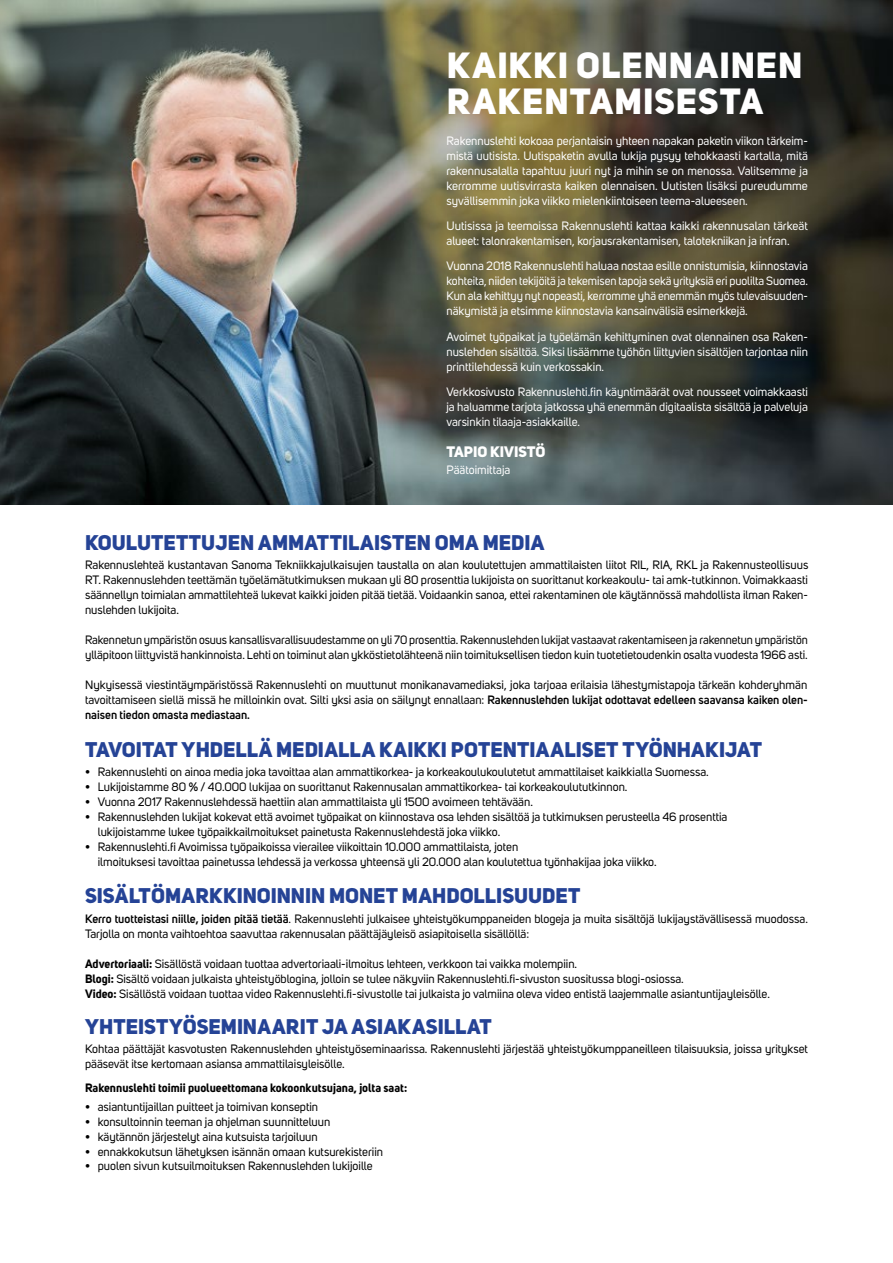
<style>
.page{position:relative;width:893px;height:1263px;background:#fff}
.page>*{position:absolute;margin:0;border:0;box-sizing:border-box;transform-origin:0 0}
.t1{font:800 36px/36px "Uni Sans";letter-spacing:.03em;color:#fff}
.t2{font:800 21px "Uni Sans";letter-spacing:.005em;color:#254396}
.t3{font:800 15px "Uni Sans";color:#fff}
.t4{font:12px/15px "Uni Sans";color:#000}
.t5{font:12px/15px "Uni Sans";color:#fff;text-align:justify}
.t6{font:700 12px "Uni Sans";color:#000}
.s1{font-weight:600}
.s2{font-weight:700}
</style>
<div class="page">
<img style="left:0;top:0;width:893px;height:505px">
<h1 class="t1" style="left:447px;top:47px;width:357px">KAIKKI OLENNAINEN<br>RAKENTAMISESTA</h1>
<p class="t5" style="left:446px;top:133px;width:363px">Rakennuslehti kokoaa perjantaisin yhteen napakan paketin viikon tärkeim&shy;mistä uutisista. Uutispaketin avulla lukija pysyy tehokkaasti kartalla, mitä rakennusalalla tapahtuu juuri nyt ja mihin se on menossa. Valitsemme ja kerromme uutisvirrasta kaiken olennaisen. Uutisten lisäksi pureudumme syvällisemmin joka viikko mielenkiintoiseen teema-alueeseen.</p>
<p class="t5" style="left:446px;top:219px;width:363px">Uutisissa ja teemoissa Rakennuslehti kattaa kaikki rakennusalan tärkeät alueet: talonrakentamisen, korjausrakentamisen, talotekniikan ja infran.</p>
<p class="t5" style="left:446px;top:259px;width:363px">Vuonna 2018 Rakennuslehti haluaa nostaa esille onnistumisia, kiinnostavia kohteita, niiden tekijöitä ja tekemisen tapoja sekä yrityksiä eri puolilta Suomea.<br>Kun ala kehittyy nyt nopeasti, kerromme yhä enemmän myös tulevaisuuden&shy;näkymistä ja etsimme kiinnostavia kansainvälisiä esimerkkejä.</p>
<p class="t5" style="left:446px;top:329px;width:363px">Avoimet työpaikat ja työelämän kehittyminen ovat olennainen osa Raken&shy;nuslehden sisältöä. Siksi lisäämme työhön liittyvien sisältöjen tarjontaa niin printtilehdessä kuin verkossakin.</p>
<p class="t5" style="left:446px;top:384px;width:363px">Verkkosivusto Rakennuslehti.fin käyntimäärät ovat nousseet voimakkaasti ja haluamme tarjota jatkossa yhä enemmän digitaalista sisältöä ja palveluja varsinkin tilaaja-asiakkaille.</p>
<p class="t3" style="left:446px;top:442px;width:100px">TAPIO KIVISTÖ</p>
<p class="t5" style="left:446px;top:463px;width:65px">Päätoimittaja</p>
<h2 class="t2" style="left:85px;top:529px;width:461px">KOULUTETTUJEN AMMATTILAISTEN OMA MEDIA</h2>
<p class="t4" style="left:85px;top:558px;width:725px;text-align:justify">Rakennuslehteä kustantavan Sanoma Tekniikkajulkaisujen taustalla on alan koulutettujen ammattilaisten liitot RIL, RIA, RKL ja Rakennusteollisuus RT. Rakennuslehden teettämän työelämätutkimuksen mukaan yli 80 prosenttia lukijoista on suorittanut korkeakoulu- tai amk-tutkinnon. Voimakkaasti säännellyn toimialan ammattilehteä lukevat kaikki joiden pitää tietää. Voidaankin sanoa, ettei rakentaminen ole käytännössä mahdollista ilman Raken&shy;nuslehden lukijoita.</p>
<p class="t4" style="left:85px;top:633px;width:724px">Rakennetun ympäristön osuus kansallisvarallisuudestamme on yli 70 prosenttia. Rakennuslehden lukijat vastaavat rakentamiseen ja rakennetun ympäristön ylläpitoon liittyvistä hankinnoista. Lehti on toiminut alan ykköstietolähteenä niin toimituksellisen tiedon kuin tuotetietoudenkin osalta vuodesta 1966 asti.</p>
<p class="t4" style="left:85px;top:678px;width:724px;text-align:justify">Nykyisessä viestintäympäristössä Rakennuslehti on muuttunut monikanavamediaksi, joka tarjoaa erilaisia lähestymistapoja tärkeän kohderyhmän tavoittamiseen siellä missä he milloinkin ovat. Silti yksi asia on säilynyt ennallaan: <span class="s1">Rakennuslehden lukijat odottavat edelleen saavansa kaiken olen&shy;naisen tiedon omasta mediastaan.</span></p>
<h2 class="t2" style="left:85px;top:736px;width:678px">TAVOITAT YHDELLÄ MEDIALLA KAIKKI POTENTIAALISET TYÖNHAKIJAT</h2>
<p class="t4" style="left:85px;top:764px;width:625px">• Rakennuslehti on ainoa media joka tavoittaa alan ammattikorkea- ja korkeakoulukoulutetut ammattilaiset kaikkialla Suomessa.</p>
<p class="t4" style="left:85px;top:779px;width:544px">• Lukijoistamme 80 % / 40.000 lukijaa on suorittanut Rakennusalan ammattikorkea- tai korkeakoulututkinnon.</p>
<p class="t4" style="left:85px;top:794px;width:449px">• Vuonna 2017 Rakennuslehdessä haettiin alan ammattilaista yli 1500 avoimeen tehtävään.</p>
<p class="t4" style="left:98px;top:809px;width:631px;text-indent:-13px">• Rakennuslehden lukijat kokevat että avoimet työpaikat on kiinnostava osa lehden sisältöä ja tutkimuksen perusteella 46 prosenttia lukijoistamme lukee työpaikkailmoitukset painetusta Rakennuslehdestä joka viikko.</p>
<p class="t4" style="left:98px;top:839px;width:560px;text-indent:-13px">• Rakennuslehti.fi Avoimissa työpaikoissa vierailee viikoittain 10.000 ammattilaista, joten<br>ilmoituksesi tavoittaa painetussa lehdessä ja verkossa yhteensä yli 20.000 alan koulutettua työnhakijaa joka viikko.</p>
<h2 class="t2" style="left:85px;top:882px;width:497px">SISÄLTÖMARKKINOINNIN MONET MAHDOLLISUUDET</h2>
<p class="t4" style="left:85px;top:911px;width:724px"><span class="s1">Kerro tuotteistasi niille, joiden pitää tietää</span>. Rakennuslehti julkaisee yhteistyökumppaneiden blogeja ja muita sisältöjä lukijaystävällisessä muodossa.<br>Tarjolla on monta vaihtoehtoa saavuttaa rakennusalan päättäjäyleisö asiapitoisella sisällöllä:</p>
<p class="t4" style="left:85px;top:956px;width:686px"><span class="s2">Advertoriaali:</span> Sisällöstä voidaan tuottaa advertoriaali-ilmoitus lehteen, verkkoon tai vaikka molempiin.<br><span class="s2">Blogi:</span> Sisältö voidaan julkaista yhteistyöblogina, jolloin se tulee näkyviin Rakennuslehti.fi-sivuston suositussa blogi-osiossa.<br><span class="s2">Video:</span> Sisällöstä voidaan tuottaa video Rakennuslehti.fi-sivustolle tai julkaista jo valmiina oleva video entistä laajemmalle asiantuntijayleisölle.</p>
<h2 class="t2" style="left:85px;top:1013px;width:408px">YHTEISTYÖSEMINAARIT JA ASIAKASILLAT</h2>
<p class="t4" style="left:85px;top:1041px;width:724px">Kohtaa päättäjät kasvotusten Rakennuslehden yhteistyöseminaarissa. Rakennuslehti järjestää yhteistyökumppaneilleen tilaisuuksia, joissa yritykset pääsevät itse kertomaan asiansa ammattilaisyleisölle.</p>
<p class="t6" style="left:85px;top:1080px;width:324px">Rakennuslehti toimii puolueettomana kokoonkutsujana, jolta saat:</p>
<p class="t4" style="left:85px;top:1099px;width:235px">• asiantuntijaillan puitteet ja toimivan konseptin</p>
<p class="t4" style="left:85px;top:1114px;width:247px">• konsultoinnin teeman ja ohjelman suunnitteluun</p>
<p class="t4" style="left:85px;top:1129px;width:234px">• käytännön järjestelyt aina kutsuista tarjoiluun</p>
<p class="t4" style="left:85px;top:1144px;width:300px">• ennakkokutsun lähetyksen isännän omaan kutsurekisteriin</p>
<p class="t4" style="left:85px;top:1158px;width:289px">• puolen sivun kutsuilmoituksen Rakennuslehden lukijoille</p>
</div>
